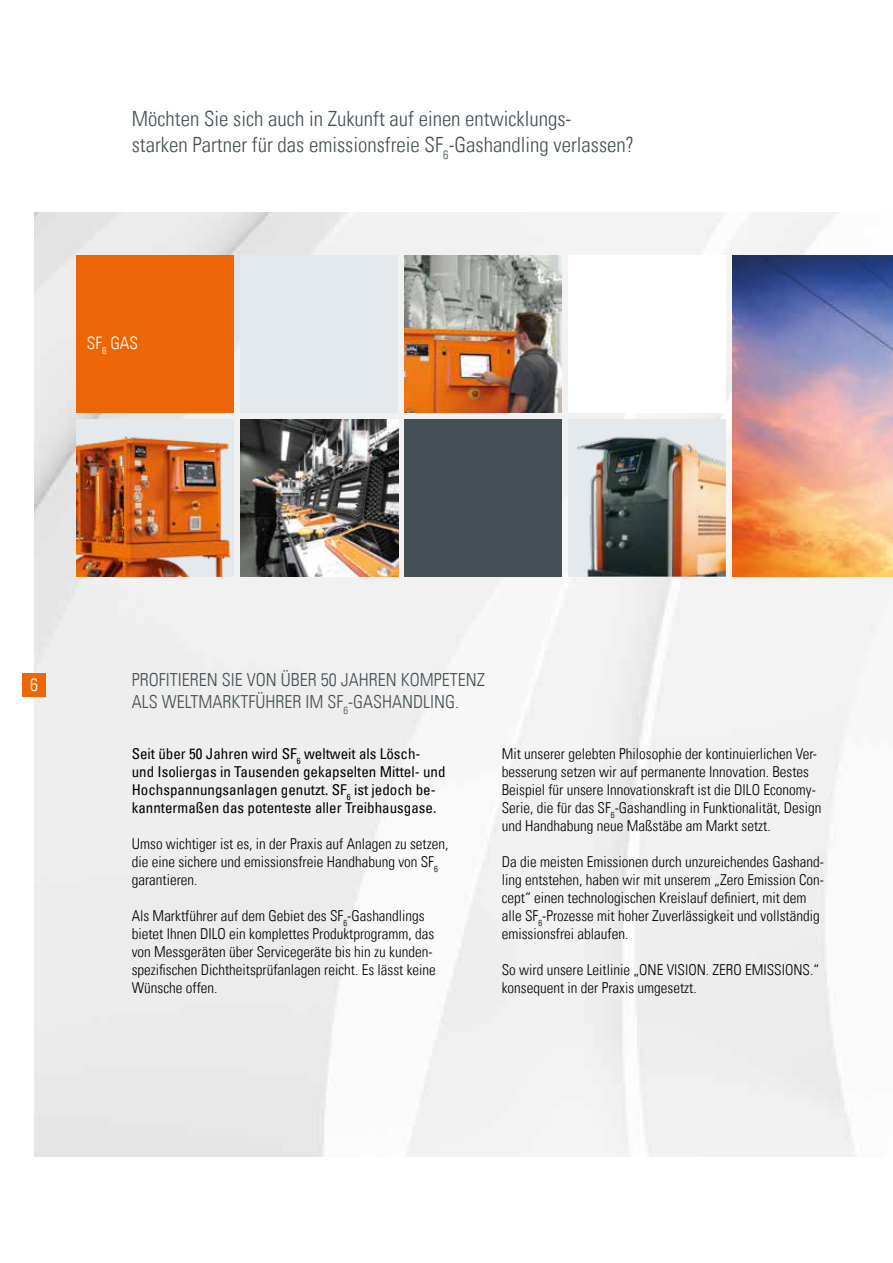
<style>
.page{position:relative;width:893px;height:1263px;background:#fff}
.page>*{position:absolute;margin:0;border:0;box-sizing:border-box;transform-origin:0 0}
.t1{font:300 condensed 21px/25.2px "Univers LT";color:#445055}
.t2{font:300 condensed 18px/22.5px "Univers LT";color:#445055}
.t3{font:300 condensed 18px "Univers LT";color:#fff}
.t4{font:300 condensed 17.25px "Univers LT";color:#fff}
.t5{font:300 condensed 15px/18px "Univers LT";color:#000}
.t6{font:condensed 15px/18px "Univers LT";color:#000}
</style>
<div class="page">
<img style="left:34px;top:213px;width:859px;height:944px">
<div style="left:22px;top:673px;width:24px;height:24px;background:#ec6608"></div>
<div style="left:77px;top:419px;width:157px;height:158px;background:#e3e9ec"></div>
<img style="left:77px;top:436px;width:154px;height:141px">
<div style="left:240px;top:255px;width:158px;height:158px;background:#e3e9ec"></div>
<div style="left:404px;top:419px;width:158px;height:158px;background:#445055"></div>
<div style="left:568px;top:255px;width:158px;height:158px;background:#fff"></div>
<img style="left:732px;top:255px;width:161px;height:322px">
<div style="left:568px;top:419px;width:158px;height:158px;background:#e3e9ec"></div>
<img style="left:577px;top:437px;width:149px;height:140px">
<img style="left:240px;top:419px;width:159px;height:158px">
<img style="left:404px;top:255px;width:158px;height:158px">
<div style="left:77px;top:255px;width:157px;height:158px;background:#ec6608"></div>
<h1 class="t1" style="left:132px;top:106px;width:504px">Möchten Sie sich auch in Zukunft auf einen entwicklungs-<br>starken Partner für das emissionsfreie SF<sub>6</sub>-Gashandling verlassen?</h1>
<p class="t4" style="left:87px;top:332px;width:53px">SF<sub>6</sub> GAS</p>
<p class="t3" style="left:30px;top:674px;width:9px">6</p>
<p class="t2" style="left:132px;top:668px;width:354px">PROFITIEREN SIE VON ÜBER 50 JAHREN KOMPETENZ<br>ALS WELTMARKTFÜHRER IM SF<sub>6</sub>-GASHANDLING.</p>
<p class="t6" style="left:132px;top:745px;width:315px">Seit über 50 Jahren wird SF<sub>6</sub> weltweit als Lösch&shy;und Isoliergas in Tausenden gekapselten Mittel- und Hochspannungsanlagen genutzt. SF<sub>6</sub> ist jedoch be&shy;kanntermaßen das potenteste aller Treibhausgase.</p>
<p class="t5" style="left:132px;top:835px;width:318px">Umso wichtiger ist es, in der Praxis auf Anlagen zu setzen, die eine sichere und emissionsfreie Handhabung von SF<sub>6 </sub>garantieren.</p>
<p class="t5" style="left:132px;top:907px;width:306px">Als Marktführer auf dem Gebiet des SF<sub>6</sub>-Gashandlings bietet Ihnen DILO ein komplettes Produktprogramm, das von Messgeräten über Servicegeräte bis hin zu kunden&shy;spezifischen Dichtheitsprüfanlagen reicht. Es lässt keine Wünsche offen.</p>
<p class="t5" style="left:502px;top:745px;width:321px">Mit unserer gelebten Philosophie der kontinuierlichen Ver&shy;besserung setzen wir auf permanente Innovation. Bestes Beispiel für unsere Innovationskraft ist die DILO Economy-Serie, die für das SF<sub>6</sub>-Gashandling in Funktionalität, Design und Handhabung neue Maßstäbe am Markt setzt.</p>
<p class="t5" style="left:502px;top:853px;width:324px">Da die meisten Emissionen durch unzureichendes Gashand&shy;ling entstehen, haben wir mit unserem „Zero Emission Con&shy;cept“ einen technologischen Kreislauf definiert, mit dem alle SF<sub>6</sub>-Prozesse mit hoher Zuverlässigkeit und vollständig emissionsfrei ablaufen.</p>
<p class="t5" style="left:502px;top:961px;width:319px">So wird unsere Leitlinie „ONE VISION. ZERO EMISSIONS.“ konsequent in der Praxis umgesetzt.</p>
</div>
